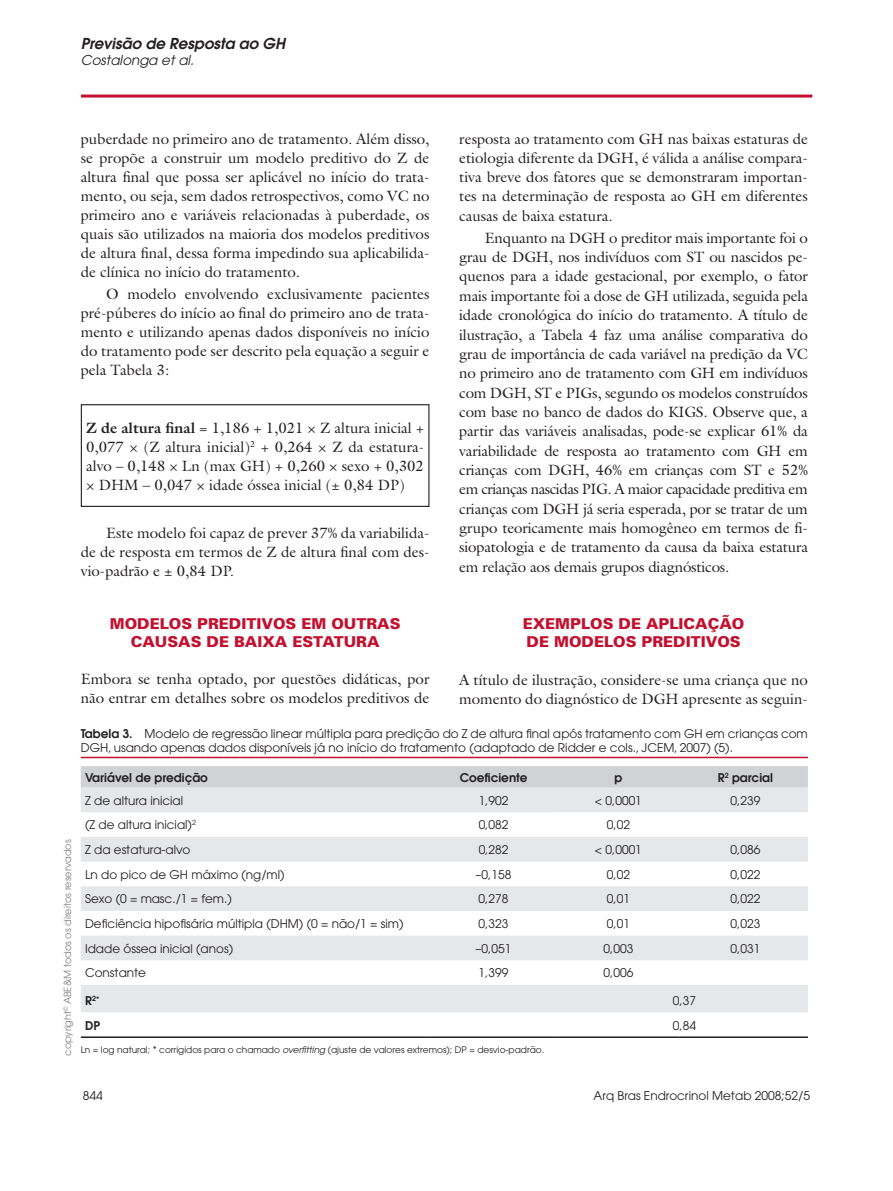
<style>
.page{position:relative;width:893px;height:1191px;background:#fff}
.page>*{position:absolute;margin:0;border:0;box-sizing:border-box;transform-origin:0 0}
.t1{font:15px/19.4px "Galliard";color:#231f20;text-align:justify}
.t2{font:900 15px/18px "Univers";color:#c3102f;text-align:center}
.t3{font:italic 600 15px "Avant Garde";color:#231f20}
.t4{font:italic 13.5px "Avant Garde";color:#231f20}
.t5{font:12px/14.4px "Avant Garde";color:#231f20}
.t6{font:600 12px "Avant Garde";color:#231f20}
.t7{font:9.9px "Avant Garde";letter-spacing:-.01em;color:#808285}
.t8{font:9px "Avant Garde";color:#231f20}
.s1{font-weight:700}
.s2{font-weight:600}
.s3{font-style:italic}
</style>
<div class="page">
<hr style="left:81px;top:95px;width:731px;height:3px;background:#c3102f">
<div style="left:81px;top:404px;width:348px;height:103px;border:1px solid #231f20"></div>
<hr style="left:81px;top:756px;width:727px;height:2px;background:#c3102f">
<div style="left:81px;top:766px;width:727px;height:21px;background:#d1d2d4"></div>
<svg style="left:81px;top:787px;width:727px;height:225px;fill:#e6e7e9"></svg>
<svg style="left:554px;top:812px;width:254px;height:25px"></svg>
<hr style="left:81px;top:1036px;width:348px;height:2px;background:#231f20">
<hr style="left:429px;top:1036px;width:125px;height:2px;background:#231f20">
<hr style="left:554px;top:1036px;width:125px;height:2px;background:#231f20">
<hr style="left:679px;top:1036px;width:129px;height:2px;background:#231f20">
<p class="t3" style="left:81px;top:34px;width:206px">Previsão de Resposta ao GH</p>
<p class="t4" style="left:81px;top:52px;width:115px">Costalonga et al.</p>
<p class="t1" style="left:81px;top:129px;width:350px">puberdade no primeiro ano de tratamento. Além disso, se propõe a construir um modelo preditivo do Z de altura final que possa ser aplicável no início do trata&shy;mento, ou seja, sem dados retrospectivos, como VC no primeiro ano e variáveis relacionadas à puberdade, os quais são utilizados na maioria dos modelos preditivos de altura final, dessa forma impedindo sua aplicabilida&shy;de clínica no início do tratamento.</p>
<p class="t1" style="left:81px;top:284px;width:350px;text-indent:26px">O modelo envolvendo exclusivamente pacientes pré-púberes do início ao final do primeiro ano de trata&shy;mento e utilizando apenas dados disponíveis no início do tratamento pode ser descrito pela equação a seguir e pela Tabela 3:</p>
<p class="t1" style="left:459px;top:129px;width:350px">resposta ao tratamento com GH nas baixas estaturas de etiologia diferente da DGH, é válida a análise compara&shy;tiva breve dos fatores que se demonstraram importan&shy;tes na determinação de resposta ao GH em diferentes causas de baixa estatura.</p>
<p class="t1" style="left:459px;top:228px;width:350px;text-indent:26px">Enquanto na DGH o preditor mais importante foi o grau de DGH, nos indivíduos com ST ou nascidos pe&shy;quenos para a idade gestacional, por exemplo, o fator mais importante foi a dose de GH utilizada, seguida pela idade cronológica do início do tratamento. A título de ilustração, a Tabela 4 faz uma análise comparativa do grau de importância de cada variável na predição da VC no primeiro ano de tratamento com GH em indivíduos com DGH, ST e PIGs, segundo os modelos construídos com base no banco de dados do KIGS. Observe que, a partir das variáveis analisadas, pode-se explicar 61% da variabilidade de resposta ao tratamento com GH em crianças com DGH, 46% em crianças com ST e 52% em crianças nascidas PIG. A maior capacidade preditiva em crianças com DGH já seria esperada, por se tratar de um grupo teoricamente mais homogêneo em termos de fi&shy;siopatologia e de tratamento da causa da baixa estatura em relação aos demais grupos diagnósticos.</p>
<p class="t1" style="left:86px;top:418px;width:339px;line-height:18.8px"><span class="s1">Z de altura final</span> = 1,186 + 1,021 × Z altura inicial + 0,077 × (Z altura inicial)<sup>2</sup> + 0,264 × Z da estatura&shy;alvo – 0,148 × Ln (max GH) + 0,260 × sexo + 0,302 × DHM – 0,047 × idade óssea inicial (± 0,84 DP)</p>
<p class="t1" style="left:81px;top:524px;width:350px;line-height:18.8px;text-indent:26px">Este modelo foi capaz de prever 37% da variabilida&shy;de de resposta em termos de Z de altura final com des&shy;vio-padrão e ± 0,84 DP.</p>
<p class="t2" style="left:110px;top:614px;width:292px">MODELOS PREDITIVOS EM OUTRAS<br>CAUSAS DE BAIXA ESTATURA</p>
<p class="t1" style="left:81px;top:669px;width:350px;line-height:18.8px">Embora se tenha optado, por questões didáticas, por não entrar em detalhes sobre os modelos preditivos de</p>
<p class="t2" style="left:526px;top:614px;width:219px;text-align:right">AÇÃO<br>DE MODELOS PREDITIVOS</p>
<p class="t1" style="left:459px;top:670px;width:350px">A título de ilustração, considere-se uma criança que no momento do diagnóstico de DGH apresente as seguin-</p>
<p class="t5" style="left:81px;top:726px;width:729px"><span class="s2">Tabela 3.</span> Modelo de regressão linear múltipla para predição do Z de altura final após tratamento com GH em crianças com<br>DGH, usando apenas dados disponíveis já no início do tratamento (adaptado de Ridder e cols., JCEM, 2007) (5).</p>
<p class="t6" style="left:85px;top:769px;width:124px">Variável de predição</p>
<p class="t6" style="left:460px;top:769px;width:69px">Coeficiente</p>
<p class="t6" style="left:614px;top:769px;width:9px">p</p>
<p class="t6" style="left:718px;top:769px;width:57px">R<sup>2</sup> parcial</p>
<p class="t5" style="left:85px;top:793px;width:100px">Z de altura inicial</p>
<p class="t5" style="left:479px;top:793px;width:31px">1,902</p>
<p class="t5" style="left:595px;top:793px;width:49px">&lt; 0,0001</p>
<p class="t5" style="left:730px;top:793px;width:31px">0,239</p>
<p class="t5" style="left:85px;top:817px;width:112px">(Z de altura inicial)<sup>2</sup></p>
<p class="t5" style="left:479px;top:817px;width:31px">0,082</p>
<p class="t5" style="left:607px;top:817px;width:25px">0,02</p>
<p class="t5" style="left:85px;top:842px;width:107px">Z da estatura-alvo</p>
<p class="t5" style="left:479px;top:842px;width:31px">0,282</p>
<p class="t5" style="left:595px;top:842px;width:49px">&lt; 0,0001</p>
<p class="t5" style="left:730px;top:842px;width:31px">0,086</p>
<p class="t5" style="left:85px;top:867px;width:201px">Ln do pico de GH máximo (ng/ml)</p>
<p class="t5" style="left:476px;top:867px;width:37px">–0,158</p>
<p class="t5" style="left:607px;top:867px;width:25px">0,02</p>
<p class="t5" style="left:730px;top:867px;width:31px">0,022</p>
<p class="t5" style="left:85px;top:891px;width:148px">Sexo (0 = masc./1 = fem.)</p>
<p class="t5" style="left:479px;top:891px;width:31px">0,278</p>
<p class="t5" style="left:607px;top:891px;width:25px">0,01</p>
<p class="t5" style="left:730px;top:891px;width:31px">0,022</p>
<p class="t5" style="left:85px;top:916px;width:320px">Deficiência hipofisária múltipla (DHM) (0 = não/1 = sim)</p>
<p class="t5" style="left:479px;top:916px;width:31px">0,323</p>
<p class="t5" style="left:607px;top:916px;width:25px">0,01</p>
<p class="t5" style="left:730px;top:916px;width:31px">0,023</p>
<p class="t5" style="left:85px;top:941px;width:150px">Idade óssea inicial (anos)</p>
<p class="t5" style="left:476px;top:941px;width:37px">–0,051</p>
<p class="t5" style="left:603px;top:941px;width:31px">0,003</p>
<p class="t5" style="left:730px;top:941px;width:31px">0,031</p>
<p class="t5" style="left:85px;top:965px;width:63px">Constante</p>
<p class="t5" style="left:479px;top:965px;width:31px">1,399</p>
<p class="t5" style="left:603px;top:965px;width:31px">0,006</p>
<p class="t6" style="left:85px;top:992px;width:16px">R<sup>2</sup><sup>*</sup></p>
<p class="t5" style="left:673px;top:993px;width:25px">0,37</p>
<p class="t6" style="left:85px;top:1017px;width:17px">DP</p>
<p class="t5" style="left:673px;top:1018px;width:25px">0,84</p>
<p class="t8" style="left:81px;top:1044px;width:465px">Ln = log natural; <span class="s2">*</span> corrigidos para o chamado <span class="s3">overfitting</span> (ajuste de valores extremos); DP = desvio-padrão.</p>
<p class="t2" style="left:523px;top:614px;width:146px">EXEMPLOS DE APLIC</p>
<p class="t7" style="left:62px;top:1055px;width:217px;rotate:-90deg">copyright<sup>©</sup> ABE&amp;M todos os direitos reservados</p>
<p class="t5" style="left:83px;top:1088px;width:21px">844</p>
<p class="t5" style="left:594px;top:1088px;width:218px">Arq Bras Endrocrinol Metab 2008;52/5</p>
</div>
